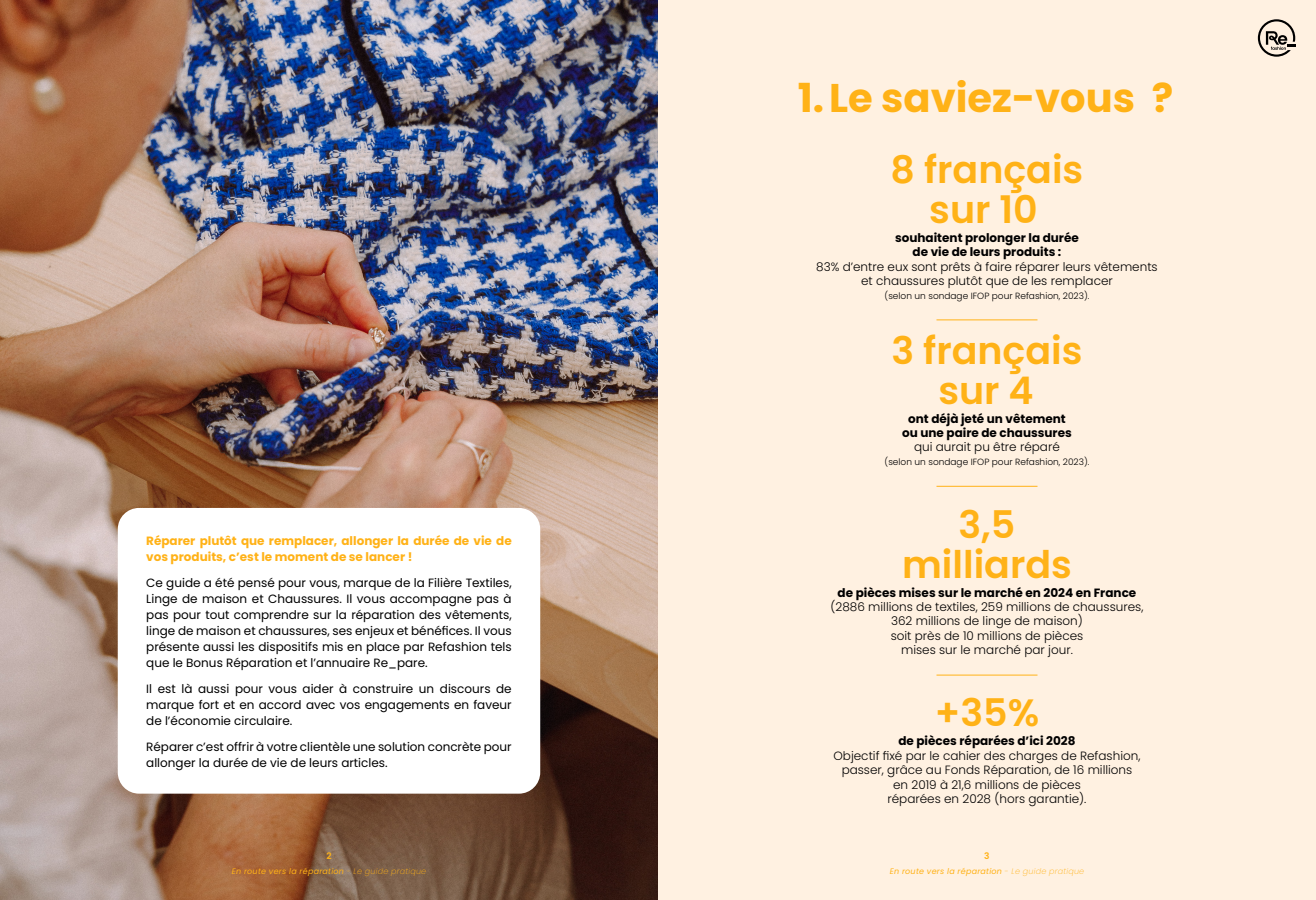
<style>
.page{position:relative;width:1316px;height:900px;background:#fff}
.page>*{position:absolute;margin:0;border:0;box-sizing:border-box;transform-origin:0 0}
.t1{font:700 40px "Poppins";color:#ffb217}
.t2{font:600 38px/40px "Poppins";color:#ffb217;text-align:center}
.t3{font:12px/16px "Poppins";color:#000;text-align:justify}
.t4{font:300 12px/14.4px "Poppins";color:#000;text-align:center}
.t5{font:700 12px/14.4px "Poppins";color:#000;text-align:center}
.t6{font:700 12px/16px "Poppins";color:#ffb217}
.t7{font:300 9px "Poppins";color:#000}
.t8{font:600 9px "Poppins";color:#ffb217}
.t9{font:italic 8px "Poppins";letter-spacing:.03em;color:#ffb217}
.s1{font-weight:200}
</style>
<div class="page">
<div style="left:658px;top:0;width:658px;height:900px;background:#fff1e1"></div>
<img style="left:0;top:0;width:658px;height:900px">
<div style="left:118px;top:508px;width:422px;height:286px;background:#fff;border-radius:21px"></div>
<hr style="left:936px;top:320px;width:102px;height:1px;background:#ffb217">
<hr style="left:936px;top:486px;width:102px;height:1px;background:#ffb217">
<hr style="left:936px;top:675px;width:102px;height:1px;background:#ffb217">
<svg style="left:1258px;top:19px;width:38px;height:38px"></svg>
<h1 class="t1" style="left:798px;top:75px;width:377px">1. Le saviez-vous ?</h1>
<p class="t6" style="left:146px;top:533px;width:367px">Réparer plutôt que remplacer, allonger la durée de vie de vos produits, c’est le moment de se lancer !</p>
<p class="t3" style="left:146px;top:575px;width:367px">Ce guide a été pensé pour vous, marque de la Filière Textiles, Linge de maison et Chaussures. Il vous accompagne pas à pas pour tout comprendre sur la réparation des vêtements, linge de maison et chaussures, ses enjeux et bénéfices. Il vous présente aussi les dispositifs mis en place par Refashion tels que le Bonus Réparation et l’annuaire Re_pare.</p>
<p class="t3" style="left:146px;top:681px;width:367px">Il est là aussi pour vous aider à construire un discours de marque fort et en accord avec vos engagements en faveur de l’économie circulaire.</p>
<p class="t3" style="left:146px;top:739px;width:367px">Réparer c’est offrir à votre clientèle une solution concrète pour allonger la durée de vie de leurs articles.</p>
<h2 class="t2" style="left:891px;top:150px;width:194px">8 français sur 10</h2>
<p class="t5" style="left:895px;top:231px;width:185px">souhaitent prolonger la durée de vie de leurs produits :</p>
<p class="t4" style="left:816px;top:259px;width:343px">83% d’entre eux sont prêts à faire réparer leurs vêtements et chaussures plutôt que de les remplacer</p>
<p class="t7" style="left:885px;top:291px;width:206px">(selon un sondage IFOP pour Refashion, 2023).</p>
<h2 class="t2" style="left:891px;top:331px;width:193px">3 français sur 4</h2>
<p class="t5" style="left:902px;top:411px;width:171px">ont déjà jeté un vêtement ou une paire de chaussures</p>
<p class="t4" style="left:914px;top:440px;width:147px">qui aurait pu être réparé</p>
<p class="t7" style="left:885px;top:457px;width:206px">(selon un sondage IFOP pour Refashion, 2023).</p>
<h2 class="t2" style="left:902px;top:505px;width:171px">3,5 milliards</h2>
<p class="t5" style="left:838px;top:585px;width:300px">de pièces mises sur le marché en 2024 en France</p>
<p class="t4" style="left:831px;top:600px;width:314px">(2886 millions de textiles, 259 millions de chaussures, 362 millions de linge de maison)<br>soit près de 10 millions de pièces<br>mises sur le marché par jour.</p>
<h2 class="t2" style="left:935px;top:693px;width:106px">+35%</h2>
<p class="t5" style="left:898px;top:734px;width:179px">de pièces réparées d’ici 2028</p>
<p class="t4" style="left:833px;top:749px;width:309px">Objectif fixé par le cahier des charges de Refashion, passer, grâce au Fonds Réparation, de 16 millions en 2019 à 21,6 millions de pièces<br>réparées en 2028 (hors garantie).</p>
<p class="t8" style="left:326px;top:851px;width:7px">2</p>
<p class="t8" style="left:984px;top:851px;width:7px">3</p>
<p class="t9" style="left:232px;top:866px;width:196px">En route vers la réparation <span class="s1">- Le guide pratique</span></p>
<p class="t9" style="left:890px;top:866px;width:196px">En route vers la réparation <span class="s1">- Le guide pratique</span></p>
</div>
